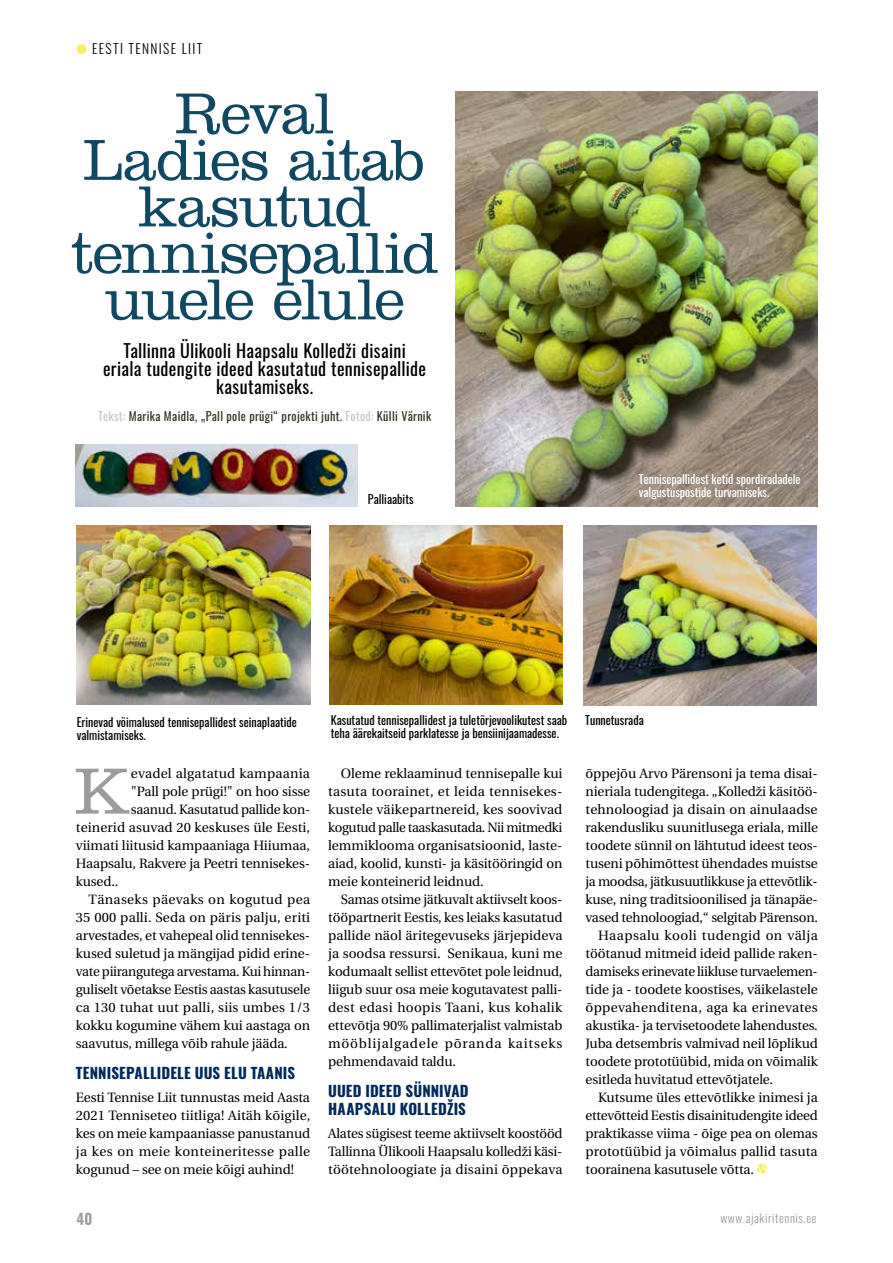
<style>
.page{position:relative;width:893px;height:1263px;background:#fff}
.page>*{position:absolute;margin:0;border:0;box-sizing:border-box;transform-origin:0 0}
.t1{font:300 67.8px "Clarendon LT Std";color:#9c9c9d}
.t2{font:300 60px/46.5px "Clarendon LT Std";letter-spacing:-.02em;color:#104862;text-align:center}
.t3{font:18px/18px "Oswald";letter-spacing:.02em;color:#000;text-align:center}
.t4{font:700 15px/18px "Oswald";letter-spacing:.015em;color:#00295b}
.t5{font:600 15px "Oswald";color:#9c9c9d}
.t6{font:13.5px/18px "Heuristica";letter-spacing:-.01em;color:#000;text-align:justify}
.t7{font:13.5px "Heuristica";letter-spacing:.01em;color:#000}
.t8{font:13.5px "Heuristica";letter-spacing:.02em;color:#000}
.t9{font:13.5px "Heuristica";letter-spacing:.03em;color:#000}
.t10{font:13.5px "Heuristica";letter-spacing:.015em;color:#000}
.t11{font:300 13.5px "Oswald";letter-spacing:.1em;color:#000}
.t12{font:12px/13.5px "Oswald";color:#000}
.t13{font:12px "Oswald";letter-spacing:.03em;color:#363020}
.t14{font:12px/13.5px "Oswald";color:#fff}
.t15{font:300 12px "Oswald";letter-spacing:.05em;color:#9c9c9d}
.s1{color:#c5c6c6}
</style>
<div class="page">
<img style="left:456px;top:91px;width:362px;height:416px">
<img style="left:76px;top:444px;width:282px;height:63px">
<img style="left:583px;top:526px;width:233px;height:179px">
<img style="left:330px;top:526px;width:232px;height:179px">
<img style="left:77px;top:526px;width:233px;height:179px">
<svg style="left:757px;top:1164px;width:10px;height:10px"></svg>
<div style="left:77px;top:44px;width:10px;height:10px;background:#fbed65;border-radius:50%"></div>
<p class="t11" style="left:92px;top:37px;width:112px">EESTI TENNISE LIIT</p>
<h2 class="t2" style="left:70px;top:90px;width:370px">Reval<br>Ladies aitab kasutud tennisepallid uuele elule</h2>
<h3 class="t3" style="left:103px;top:339px;width:325px">Tallinna Ülikooli Haapsalu Kolledži disaini eriala tudengite ideed kasutatud tennisepallide kasutamiseks.</h3>
<p class="t13" style="left:98px;top:405px;width:335px"><span class="s1">Tekst:</span> Marika Maidla, „Pall pole prügi“ projekti juht. <span class="s1">Fotod:</span> Külli Värnik</p>
<p class="t12" style="left:368px;top:492px;width:47px">Palliaabits</p>
<p class="t14" style="left:639px;top:471px;width:163px">Tennisepallidest ketid spordiradadele valgustuspostide turvamiseks.</p>
<p class="t12" style="left:77px;top:714px;width:222px">Erinevad võimalused tennisepallidest seinaplaatide valmistamiseks.</p>
<h1 class="t1" style="left:74px;top:752px;width:58px">K</h1>
<p class="t10" style="left:131px;top:763px;width:181px">evadel algatatud kampaania</p>
<p class="t6" style="left:131px;top:782px;width:181px">"Pall pole prügi!" on hoo sisse</p>
<p class="t6" style="left:131px;top:800px;width:181px">saanud. Kasutatud pallide kon-</p>
<p class="t6" style="left:76px;top:818px;width:236px">teinerid asuvad 20 keskuses üle Eesti,</p>
<p class="t6" style="left:76px;top:836px;width:236px">viimati liitusid kampaaniaga Hiiumaa,</p>
<p class="t6" style="left:76px;top:854px;width:236px">Haapsalu, Rakvere ja Peetri tennisekes-</p>
<p class="t6" style="left:76px;top:872px;width:44px">kused..</p>
<p class="t8" style="left:89px;top:889px;width:223px">Tänaseks päevaks on kogutud pea</p>
<p class="t7" style="left:76px;top:907px;width:236px">35 000 palli. Seda on päris palju, eriti</p>
<p class="t6" style="left:76px;top:926px;width:236px">arvestades, et vahepeal olid tennisekes-</p>
<p class="t6" style="left:76px;top:944px;width:236px">kused suletud ja mängijad pidid erine-</p>
<p class="t6" style="left:76px;top:962px;width:236px">vate piirangutega arvestama. Kui hinnan-</p>
<p class="t6" style="left:76px;top:980px;width:236px">guliselt võetakse Eestis aastas kasutusele</p>
<p class="t7" style="left:76px;top:997px;width:236px">ca 130 tuhat uut palli, siis umbes 1/3</p>
<p class="t6" style="left:76px;top:1016px;width:236px">kokku kogumine vähem kui aastaga on</p>
<p class="t6" style="left:76px;top:1034px;width:213px">saavutus, millega võib rahule jääda.</p>
<p class="t4" style="left:76px;top:1065px;width:221px">TENNISEPALLIDELE UUS ELU TAANIS</p>
<p class="t6" style="left:76px;top:1088px;width:236px">Eesti Tennise Liit tunnustas meid Aasta 2021 Tenniseteo tiitliga! Aitäh kõigile, kes on meie kampaaniasse panustanud ja kes on meie konteineritesse palle kogunud – see on meie kõigi auhind!</p>
<p class="t12" style="left:331px;top:712px;width:238px">Kasutatud tennisepallidest ja tuletõrjevoolikutest saab teha äärekaitseid parklatesse ja bensiinijaamadesse.</p>
<p class="t12" style="left:585px;top:712px;width:60px">Tunnetusrada</p>
<p class="t6" style="left:328px;top:764px;width:236px;text-indent:13px">Oleme reklaaminud tennisepalle kui tasuta toorainet, et leida tennisekes&shy;kustele väikepartnereid, kes soovivad kogutud palle taaskasutada. Nii mitmedki lemmiklooma organisatsioonid, laste&shy;aiad, koolid, kunsti- ja käsitööringid on meie konteinerid leidnud.</p>
<p class="t6" style="left:328px;top:890px;width:236px;text-indent:13px">Samas otsime jätkuvalt aktiivselt koos&shy;tööpartnerit Eestis, kes leiaks kasutatud pallide näol äritegevuseks järjepideva ja soodsa ressursi. Senikaua, kuni me kodumaalt sellist ettevõtet pole leidnud, liigub suur osa meie kogutavatest palli&shy;dest edasi hoopis Taani, kus kohalik ettevõtja 90% pallimaterjalist valmistab mööblijalgadele põranda kaitseks pehmendavaid taldu.</p>
<p class="t4" style="left:328px;top:1083px;width:142px">UUED IDEED SÜNNIVAD<br>HAAPSALU KOLLEDŽIS</p>
<p class="t6" style="left:328px;top:1124px;width:236px">Alates sügisest teeme aktiivselt koostööd Tallinna Ülikooli Haapsalu kolledži käsi&shy;töötehnoloogiate ja disaini õppekava</p>
<p class="t6" style="left:585px;top:764px;width:234px">õppejõu Arvo Pärensoni ja tema disai-</p>
<p class="t6" style="left:585px;top:782px;width:234px">nieriala tudengitega. „Kolledži käsitöö-</p>
<p class="t7" style="left:585px;top:799px;width:234px">tehnoloogiad ja disain on ainulaadse</p>
<p class="t6" style="left:585px;top:818px;width:234px">rakendusliku suunitlusega eriala, mille</p>
<p class="t6" style="left:585px;top:836px;width:234px">toodete sünnil on lähtutud ideest teos-</p>
<p class="t6" style="left:585px;top:854px;width:234px">tuseni põhimõttest ühendades muistse</p>
<p class="t6" style="left:585px;top:872px;width:234px">ja moodsa, jätkusuutlikkuse ja ettevõtlik-</p>
<p class="t6" style="left:585px;top:890px;width:234px">kuse, ning traditsioonilised ja tänapäe-</p>
<p class="t6" style="left:585px;top:908px;width:234px">vased tehnoloogiad,“ selgitab Pärenson.</p>
<p class="t9" style="left:598px;top:925px;width:221px">Haapsalu kooli tudengid on välja</p>
<p class="t6" style="left:585px;top:944px;width:234px">töötanud mitmeid ideid pallide raken-</p>
<p class="t6" style="left:585px;top:962px;width:234px">damiseks erinevate liikluse turvaelemen-</p>
<p class="t6" style="left:585px;top:980px;width:234px">tide ja - toodete koostises, väikelastele</p>
<p class="t8" style="left:585px;top:997px;width:234px">õppevahenditena, aga ka erinevates</p>
<p class="t6" style="left:585px;top:1016px;width:234px">akustika- ja tervisetoodete lahendustes.</p>
<p class="t6" style="left:585px;top:1034px;width:234px">Juba detsembris valmivad neil lõplikud</p>
<p class="t6" style="left:585px;top:1052px;width:234px">toodete prototüübid, mida on võimalik</p>
<p class="t6" style="left:585px;top:1070px;width:189px">esitleda huvitatud ettevõtjatele.</p>
<p class="t6" style="left:598px;top:1088px;width:221px">Kutsume üles ettevõtlikke inimesi ja</p>
<p class="t6" style="left:585px;top:1106px;width:234px">ettevõtteid Eestis disainitudengite ideed</p>
<p class="t6" style="left:585px;top:1124px;width:234px">praktikasse viima - õige pea on olemas</p>
<p class="t6" style="left:585px;top:1142px;width:234px">prototüübid ja võimalus pallid tasuta</p>
<p class="t6" style="left:585px;top:1160px;width:170px">toorainena kasutusele võtta.</p>
<p class="t5" style="left:77px;top:1208px;width:17px">40</p>
<p class="t15" style="left:720px;top:1208px;width:97px">www.ajakiritennis.ee</p>
</div>
